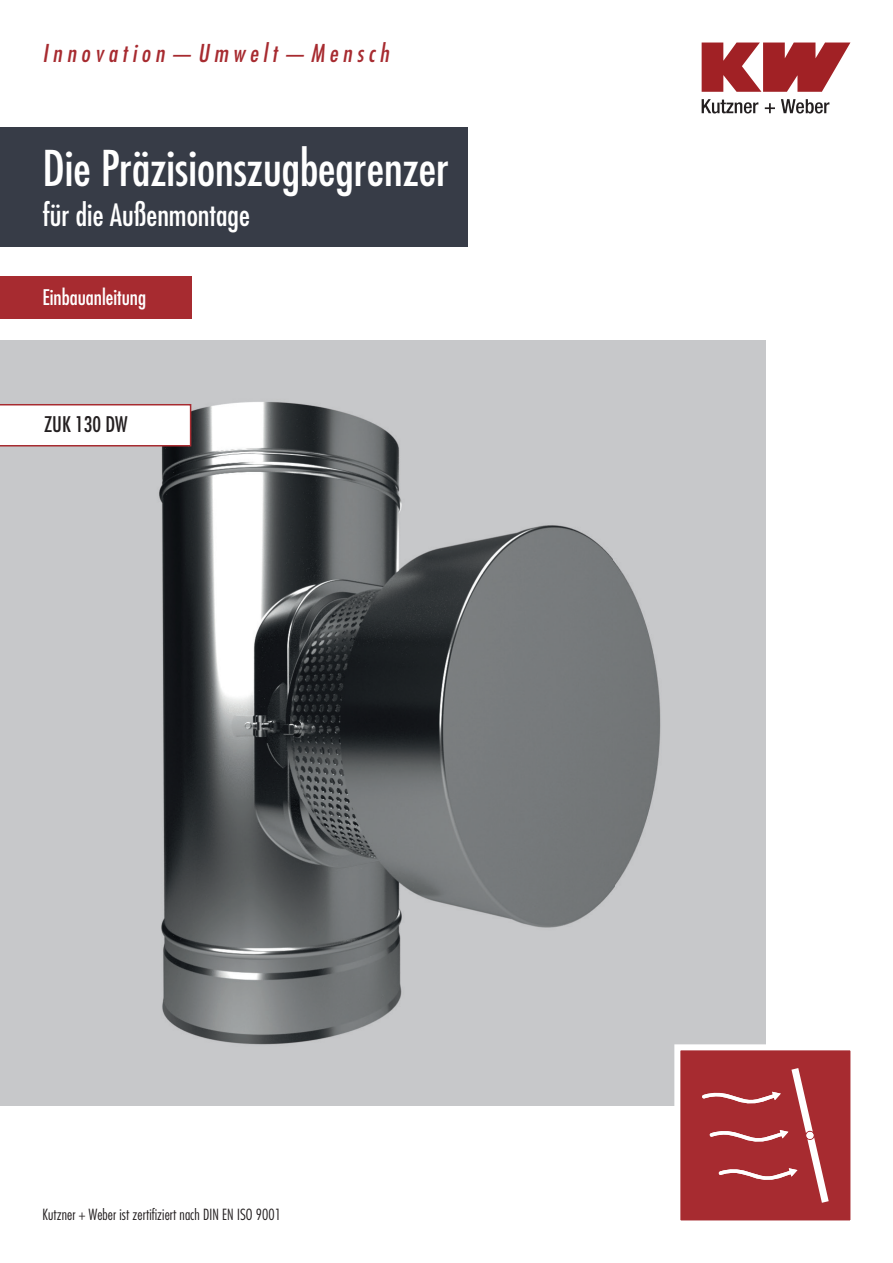
<style>
.page{position:relative;width:893px;height:1263px;background:#fff}
.page>*{position:absolute;margin:0;border:0;box-sizing:border-box;transform-origin:0 0}
.t1{font:condensed 48px "Futura Std";color:#fff}
.t2{font:condensed 30px "Futura Std";color:#fff}
.t3{font:italic condensed 24px "Futura Std";letter-spacing:.2em;color:#a72b30}
.t4{font:condensed 21px "Futura Std";color:#fff}
.t5{font:condensed 21px "Futura Std";color:#231f20}
.t6{font:300 condensed 15px "Futura Std";letter-spacing:.005em;color:#231f20}
</style>
<div class="page">
<div style="left:0;top:340px;width:765px;height:766px;background:#c7c8ca"></div>
<img style="left:99px;top:402px;width:562px;height:643px">
<div style="left:0;top:276px;width:191px;height:43px;background:#a72b30"></div>
<svg style="left:674px;top:1041px;width:177px;height:180px;background:#b34a4e"></svg>
<svg style="left:702px;top:43px;width:148px;height:49px"></svg>
<svg style="left:702px;top:99px;width:56px;height:14px"></svg>
<svg style="left:765px;top:103px;width:10px;height:10px"></svg>
<svg style="left:781px;top:99px;width:48px;height:14px"></svg>
<div style="left:0;top:128px;width:468px;height:119px;background:#373c47"></div>
<svg style="left:0;top:404px;width:191px;height:42px;background:#f9f1f1"></svg>
<h3 class="t3" style="left:43px;top:39px;width:348px">Innovation—Umwelt—Mensch</h3>
<h1 class="t1" style="left:43px;top:139px;width:408px">Die Präzisionszugbegrenzer</h1>
<h2 class="t2" style="left:43px;top:197px;width:209px">für die Außenmontage</h2>
<h3 class="t4" style="left:43px;top:284px;width:105px">Einbauanleitung</h3>
<h3 class="t5" style="left:44px;top:412px;width:85px">ZUK 130 DW</h3>
<p class="t6" style="left:43px;top:1206px;width:240px">Kutzner + Weber ist zertifiziert nach DIN EN ISO 9001</p>
</div>
